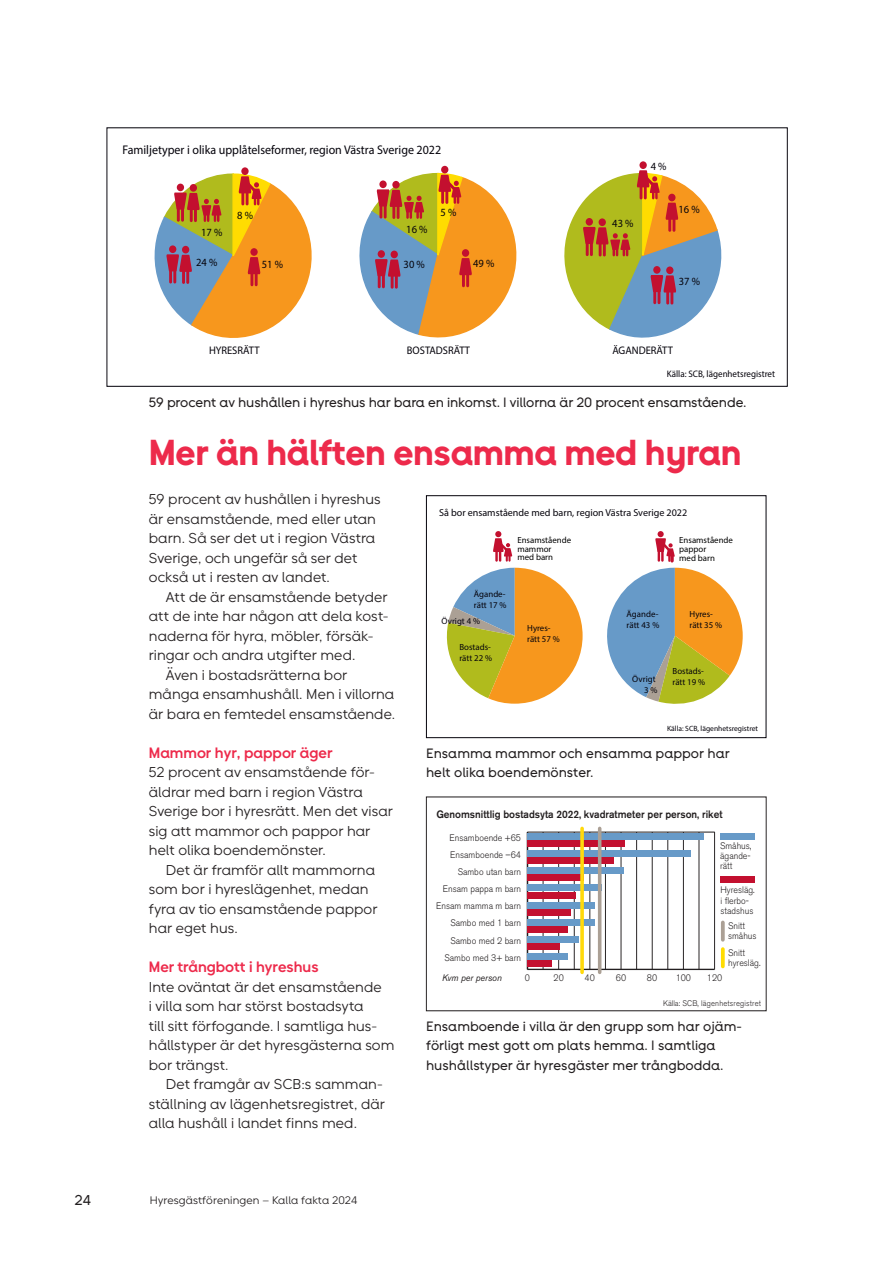
<style>
.page{position:relative;width:893px;height:1263px;background:#fff}
.page>*{position:absolute;margin:0;border:0;box-sizing:border-box;transform-origin:0 0}
.t1{font:36px "Hyra Sans Display";letter-spacing:-.01em;color:#ed2a4b}
.t2{font:700 15px "Hyra Sans";color:#ed2a4b}
.t3{font:14.25px/19.5px "Hyra Sans Text";letter-spacing:.005em;color:#231f20}
.t4{font:14.25px "Hyra Sans";color:#231f20}
.t5{font:13.5px/19.5px "Hyra Sans";color:#231f20}
.t6{font:500 12.6px "Akzidenz Grotesk BE";color:#05030b;scale:.95 1}
.t7{font:500 10.95px "Akzidenz Grotesk BE";color:#05030b;scale:.95 1}
.t8{font:300 10.95px "Akzidenz Grotesk BE";color:#05030b;scale:.95 1}
.t9{font:10.8px "Hyra Sans Text";letter-spacing:.01em;color:#231f20}
.t10{font:500 10.65px "Akzidenz Grotesk BE";color:#231f20;scale:.94 1}
.t11{font:500 10.05px "Akzidenz Grotesk BE";color:#05030b}
.t12{font:300 9.45px/17.1px "Akzidenz Grotesk BE";color:#231f20;scale:.94 1}
.t13{font:300 9.45px "Akzidenz Grotesk BE";color:#05030b;scale:.95 1}
.t14{font:italic 9.45px "Akzidenz Grotesk BE";color:#231f20;scale:.94 1}
.t15{font:500 8.85px/10.6px "Akzidenz Grotesk BE";color:#05030b}
.t16{font:8.85px "Akzidenz Grotesk BE";color:#000001}
.t17{font:500 8.85px "Akzidenz Grotesk BE";color:#000001}
.t18{font:300 8.1px "Akzidenz Grotesk BE";letter-spacing:.02em;color:#231f20;scale:.94 1}
.t19{font:300 7.65px "Akzidenz Grotesk BE";color:#05030b}
</style>
<div class="page">
<div style="left:441px;top:166px;width:7px;height:7px;background:#c3102f;border-radius:50%"></div>
<svg style="left:359px;top:172px;width:158px;height:166px"></svg>
<div style="left:241px;top:167px;width:8px;height:8px;background:#c3102f;border-radius:50%"></div>
<svg style="left:154px;top:173px;width:158px;height:165px"></svg>
<div style="left:639px;top:161px;width:8px;height:8px;background:#c3102f;border-radius:50%"></div>
<svg style="left:564px;top:170px;width:158px;height:168px"></svg>
<hr style="left:527px;top:969px;width:188px;height:1px;background:#231f20">
<hr style="left:543px;top:832px;width:1px;height:137px;background:#231f20">
<hr style="left:558px;top:832px;width:1px;height:137px;background:#231f20">
<hr style="left:574px;top:832px;width:1px;height:137px;background:#231f20">
<hr style="left:590px;top:832px;width:1px;height:137px;background:#231f20">
<hr style="left:605px;top:832px;width:1px;height:137px;background:#231f20">
<hr style="left:621px;top:832px;width:1px;height:137px;background:#231f20">
<hr style="left:636px;top:832px;width:1px;height:137px;background:#231f20">
<hr style="left:652px;top:832px;width:1px;height:137px;background:#231f20">
<hr style="left:667px;top:832px;width:1px;height:137px;background:#231f20">
<hr style="left:683px;top:832px;width:1px;height:137px;background:#231f20">
<hr style="left:699px;top:832px;width:1px;height:137px;background:#231f20">
<hr style="left:714px;top:832px;width:1px;height:137px;background:#231f20">
<hr style="left:527px;top:832px;width:1px;height:137px;background:#231f20">
<div style="left:527px;top:833px;width:177px;height:6px;background:#679ac8"></div>
<div style="left:527px;top:840px;width:98px;height:7px;background:#c3102f"></div>
<div style="left:527px;top:850px;width:164px;height:6px;background:#679ac8"></div>
<div style="left:527px;top:858px;width:87px;height:6px;background:#c3102f"></div>
<div style="left:527px;top:867px;width:97px;height:7px;background:#679ac8"></div>
<div style="left:527px;top:875px;width:57px;height:6px;background:#c3102f"></div>
<div style="left:527px;top:885px;width:75px;height:6px;background:#679ac8"></div>
<div style="left:527px;top:892px;width:49px;height:6px;background:#c3102f"></div>
<div style="left:527px;top:902px;width:67px;height:6px;background:#679ac8"></div>
<div style="left:527px;top:909px;width:44px;height:6px;background:#c3102f"></div>
<div style="left:527px;top:919px;width:67px;height:6px;background:#679ac8"></div>
<div style="left:527px;top:926px;width:41px;height:6px;background:#c3102f"></div>
<div style="left:527px;top:936px;width:52px;height:6px;background:#679ac8"></div>
<div style="left:527px;top:943px;width:33px;height:7px;background:#c3102f"></div>
<div style="left:527px;top:953px;width:41px;height:6px;background:#679ac8"></div>
<div style="left:527px;top:961px;width:25px;height:6px;background:#c3102f"></div>
<hr style="left:527px;top:832px;width:188px;height:1px;background:#231f20">
<div style="left:720px;top:833px;width:35px;height:6px;background:#679ac8"></div>
<div style="left:720px;top:877px;width:35px;height:6px;background:#c3102f"></div>
<svg style="left:580px;top:828px;width:4px;height:144px"></svg>
<hr style="left:598px;top:828px;width:3px;height:144px;background:#aba095">
<svg style="left:721px;top:922px;width:4px;height:18px"></svg>
<svg style="left:721px;top:949px;width:4px;height:17px"></svg>
<div style="left:426px;top:797px;width:340px;height:214px;border:1px solid #231f20"></div>
<svg style="left:493px;top:531px;width:19px;height:31px"></svg>
<svg style="left:655px;top:531px;width:20px;height:31px"></svg>
<svg style="left:446px;top:568px;width:137px;height:136px"></svg>
<svg style="left:607px;top:568px;width:136px;height:136px"></svg>
<div style="left:426px;top:496px;width:340px;height:242px;border:1px solid #05030b"></div>
<p class="t6" style="left:122px;top:142px;width:337px">Familjetyper i olika upplåtelseformer, region Västra Sverige 2022</p>
<p class="t7" style="left:237px;top:208px;width:18px">8 %</p>
<p class="t7" style="left:201px;top:225px;width:24px">17 %</p>
<p class="t7" style="left:196px;top:256px;width:24px">24 %</p>
<p class="t7" style="left:262px;top:258px;width:24px">51 %</p>
<p class="t7" style="left:441px;top:205px;width:18px">5 %</p>
<p class="t7" style="left:406px;top:222px;width:24px">16 %</p>
<p class="t7" style="left:404px;top:257px;width:24px">30 %</p>
<p class="t7" style="left:473px;top:256px;width:24px">49 %</p>
<p class="t7" style="left:612px;top:217px;width:24px">43 %</p>
<p class="t7" style="left:651px;top:159px;width:18px">4 %</p>
<p class="t7" style="left:678px;top:202px;width:24px">16 %</p>
<p class="t7" style="left:679px;top:275px;width:24px">37 %</p>
<p class="t8" style="left:209px;top:343px;width:55px">HYRESRÄTT</p>
<p class="t8" style="left:407px;top:343px;width:68px">BOSTADSRÄTT</p>
<p class="t8" style="left:612px;top:343px;width:65px">ÄGANDERÄTT</p>
<p class="t13" style="left:667px;top:368px;width:115px">Källa: SCB, lägenhetsregistret</p>
<p class="t5" style="left:149px;top:392px;width:599px">59 procent av hushållen i hyreshus har bara en inkomst. I villorna är 20 procent ensamstående.</p>
<h1 class="t1" style="left:149px;top:430px;width:594px">Mer än hälften ensamma med hyran</h1>
<p class="t3" style="left:149px;top:489px;width:233px">59 procent av hushållen i hyreshus är ensamstående, med eller utan barn. Så ser det ut i region Västra<br>Sverige, och ungefär så ser det också ut i resten av landet.</p>
<p class="t3" style="left:166px;top:587px;width:223px">Att de är ensamstående betyder</p>
<p class="t3" style="left:149px;top:606px;width:241px">att de inte har någon att dela kost-</p>
<p class="t3" style="left:149px;top:626px;width:226px">naderna för hyra, möbler, försäk-</p>
<p class="t3" style="left:149px;top:645px;width:208px">ringar och andra utgifter med.</p>
<p class="t3" style="left:166px;top:665px;width:183px">Även i bostadsrätterna bor</p>
<p class="t3" style="left:149px;top:684px;width:247px">många ensamhushåll. Men i villorna</p>
<p class="t3" style="left:149px;top:704px;width:248px">är bara en femtedel ensamstående.</p>
<p class="t2" style="left:149px;top:743px;width:185px">Mammor hyr, pappor äger</p>
<p class="t3" style="left:149px;top:762px;width:246px">52 procent av ensamstående för&shy;äldrar med barn i region Västra<br>Sverige bor i hyresrätt. Men det visar sig att mammor och pappor har helt olika boendemönster.</p>
<p class="t3" style="left:149px;top:860px;width:230px;text-indent:17px">Det är framför allt mammorna som bor i hyreslägenhet, medan fyra av tio ensamstående pappor har eget hus.</p>
<p class="t2" style="left:149px;top:957px;width:171px">Mer trångbott i hyreshus</p>
<p class="t3" style="left:149px;top:977px;width:247px">Inte oväntat är det ensamstående<br>i villa som har störst bostadsyta<br>till sitt förfogande. I samtliga hus&shy;hållstyper är det hyresgästerna som bor trängst.</p>
<p class="t3" style="left:149px;top:1074px;width:238px;text-indent:17px">Det framgår av SCB:s samman&shy;ställning av lägenhetsregistret, där alla hushåll i landet finns med.</p>
<p class="t11" style="left:439px;top:507px;width:250px">Så bor ensamstående med barn, region Västra Sverige 2022</p>
<p class="t16" style="left:517px;top:534px;width:55px">Ensamstående</p>
<p class="t17" style="left:517px;top:543px;width:36px">mammor</p>
<p class="t16" style="left:517px;top:552px;width:37px">med barn</p>
<p class="t16" style="left:679px;top:534px;width:55px">Ensamstående</p>
<p class="t17" style="left:679px;top:543px;width:29px">pappor</p>
<p class="t16" style="left:679px;top:552px;width:37px">med barn</p>
<p class="t15" style="left:474px;top:589px;width:34px">Ägande&shy;rätt 17 %</p>
<p class="t15" style="left:627px;top:609px;width:34px">Ägande&shy;rätt 43 %</p>
<p class="t15" style="left:689px;top:608px;width:34px">Hyres&shy;rätt 35 %</p>
<p class="t15" style="left:672px;top:665px;width:33px">Bostads-</p>
<p class="t15" style="left:632px;top:673px;width:25px">Övrigt</p>
<p class="t15" style="left:672px;top:676px;width:34px">rätt 19 %</p>
<p class="t15" style="left:644px;top:684px;width:15px">3 %</p>
<p class="t15" style="left:442px;top:615px;width:40px">Övrigt 4 %</p>
<p class="t15" style="left:527px;top:623px;width:34px">Hyres&shy;rätt 57 %</p>
<p class="t15" style="left:459px;top:642px;width:34px">Bostads&shy;rätt 22 %</p>
<p class="t19" style="left:667px;top:723px;width:93px">Källa: SCB, lägenhetsregistret</p>
<p class="t5" style="left:426px;top:743px;width:305px">Ensamma mammor och ensamma pappor har helt olika boendemönster.</p>
<p class="t10" style="left:436px;top:808px;width:306px">Genomsnittlig bostadsyta 2022, kvadratmeter per person, riket</p>
<p class="t12" style="left:720px;top:840px;width:35px;line-height:10.1px;text-align:justify">Småhus, ägande&shy;rätt</p>
<p class="t12" style="left:720px;top:885px;width:38px;line-height:10.1px">Hyresläg. i flerbo&shy;stadshus</p>
<p class="t12" style="left:436px;top:829px;width:92px;text-align:right">Ensamboende +65<br>Ensamboende –64<br>Sambo utan barn<br>Ensam pappa m barn<br>Ensam mamma m barn<br>Sambo med 1 barn<br>Sambo med 2 barn<br>Sambo med 3+ barn</p>
<p class="t14" style="left:442px;top:972px;width:65px">Kvm per person</p>
<p class="t12" style="left:525px;top:970px;width:7px">0</p>
<p class="t12" style="left:553px;top:970px;width:12px">20</p>
<p class="t12" style="left:585px;top:970px;width:13px">40</p>
<p class="t12" style="left:616px;top:970px;width:13px">60</p>
<p class="t12" style="left:647px;top:970px;width:13px">80</p>
<p class="t12" style="left:676px;top:970px;width:18px">100</p>
<p class="t12" style="left:707px;top:970px;width:18px">120</p>
<p class="t12" style="left:728px;top:921px;width:32px;line-height:10.1px">Snitt småhus</p>
<p class="t12" style="left:728px;top:947px;width:36px;line-height:10.1px">Snitt hyresläg.</p>
<p class="t18" style="left:663px;top:998px;width:106px">Källa: SCB, lägenhetsregistret</p>
<p class="t5" style="left:426px;top:1016px;width:317px">Ensamboende i villa är den grupp som har ojäm&shy;förligt mest gott om plats hemma. I samtliga hushållstyper är hyresgäster mer trångbodda.</p>
<p class="t4" style="left:74px;top:1191px;width:18px">24</p>
<p class="t9" style="left:150px;top:1193px;width:209px">Hyresgästföreningen – Kalla fakta 2024</p>
</div>
